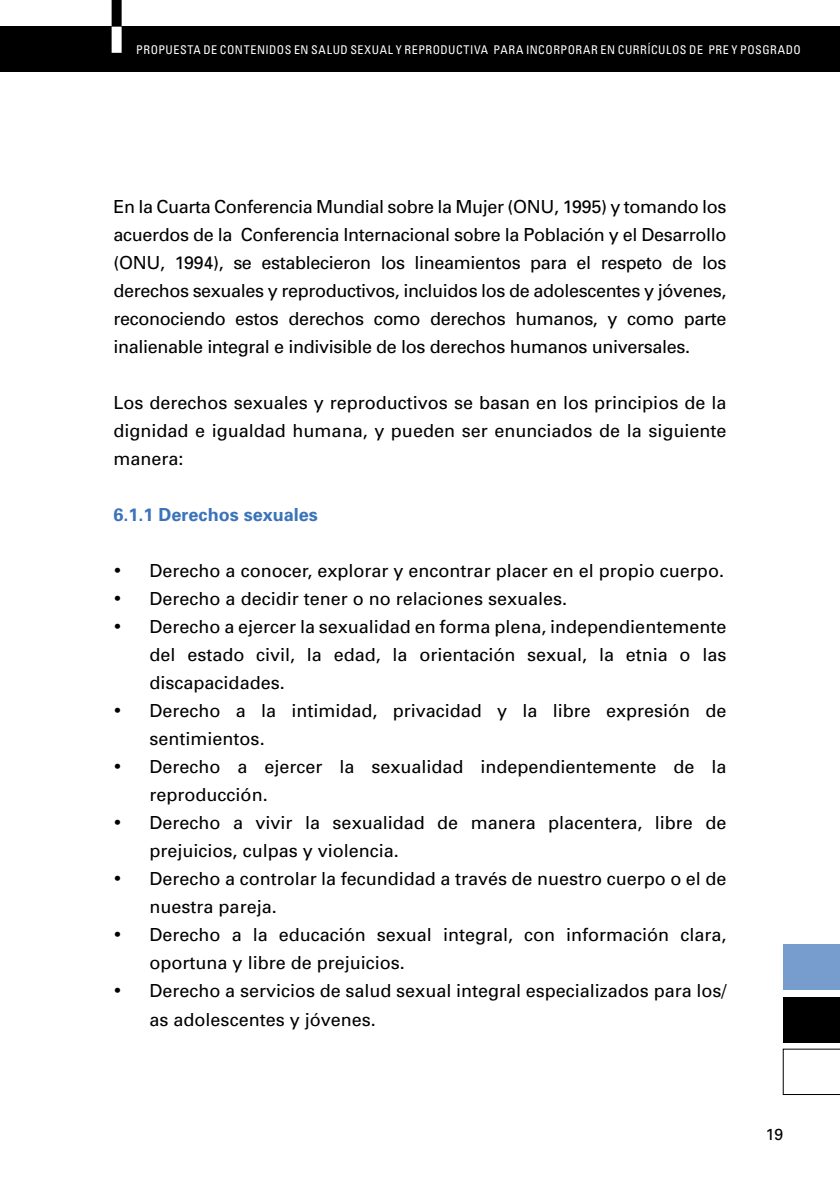
<style>
.page{position:relative;width:840px;height:1191px;background:#fff}
.page>*{position:absolute;margin:0;border:0;box-sizing:border-box;transform-origin:0 0}
.t1{font:18px/28px "Univers";color:#000}
.t2{font:700 18px "Univers";color:#3b73b9}
.t3{font:16px "Univers";color:#000}
.t4{font:condensed 12px "Univers";letter-spacing:.045em;color:#fff}
</style>
<div class="page">
<div style="left:0;top:26px;width:839px;height:46px;background:#000"></div>
<div style="left:111px;top:26px;width:10px;height:27px;background:#fff"></div>
<div style="left:111px;top:0;width:10px;height:26px;background:#000"></div>
<div style="left:782px;top:944px;width:57px;height:45px;background:#769dce"></div>
<div style="left:782px;top:997px;width:57px;height:45px;background:#000"></div>
<svg style="left:782px;top:1049px;width:57px;height:45px"></svg>
<p class="t4" style="left:136px;top:42px;width:666px">PROPUESTA DE CONTENIDOS EN SALUD SEXUAL Y REPRODUCTIVA PARA INCORPORAR EN CURRÍCULOS DE PRE Y POSGRADO</p>
<p class="t1" style="left:113px;top:192px;width:614px;text-align:justify">En la Cuarta Conferencia Mundial sobre la Mujer (ONU, 1995) y tomando los acuerdos de la Conferencia Internacional sobre la Población y el Desarrollo (ONU, 1994), se establecieron los lineamientos para el respeto de los derechos sexuales y reproductivos, incluidos los de adolescentes y jóvenes, reconociendo estos derechos como derechos humanos, y como parte inalienable integral e indivisible de los derechos humanos universales.</p>
<p class="t1" style="left:113px;top:388px;width:614px;text-align:justify">Los derechos sexuales y reproductivos se basan en los principios de la dignidad e igualdad humana, y pueden ser enunciados de la siguiente manera:</p>
<p class="t2" style="left:113px;top:503px;width:206px">6.1.1 Derechos sexuales</p>
<p class="t1" style="left:113px;top:556px;width:611px">• Derecho a conocer, explorar y encontrar placer en el propio cuerpo.</p>
<p class="t1" style="left:113px;top:584px;width:455px">• Derecho a decidir tener o no relaciones sexuales.</p>
<p class="t1" style="left:149px;top:612px;width:578px;text-align:justify;text-indent:-36px">• Derecho a ejercer la sexualidad en forma plena, independientemente del estado civil, la edad, la orientación sexual, la etnia o las discapacidades.</p>
<p class="t1" style="left:149px;top:696px;width:578px;text-indent:-36px">• Derecho a la intimidad, privacidad y la libre expresión de sentimientos.</p>
<p class="t1" style="left:149px;top:752px;width:578px;text-indent:-36px">• Derecho a ejercer la sexualidad independientemente de la reproducción.</p>
<p class="t1" style="left:149px;top:808px;width:578px;text-indent:-36px">• Derecho a vivir la sexualidad de manera placentera, libre de prejuicios, culpas y violencia.</p>
<p class="t1" style="left:149px;top:864px;width:578px;text-indent:-36px">• Derecho a controlar la fecundidad a través de nuestro cuerpo o el de nuestra pareja.</p>
<p class="t1" style="left:149px;top:920px;width:578px;text-indent:-36px">• Derecho a la educación sexual integral, con información clara, oportuna y libre de prejuicios.</p>
<p class="t1" style="left:149px;top:976px;width:578px;text-indent:-36px">• Derecho a servicios de salud sexual integral especializados para los/ as adolescentes y jóvenes.</p>
<p class="t3" style="left:765px;top:1124px;width:19px">19</p>
</div>
